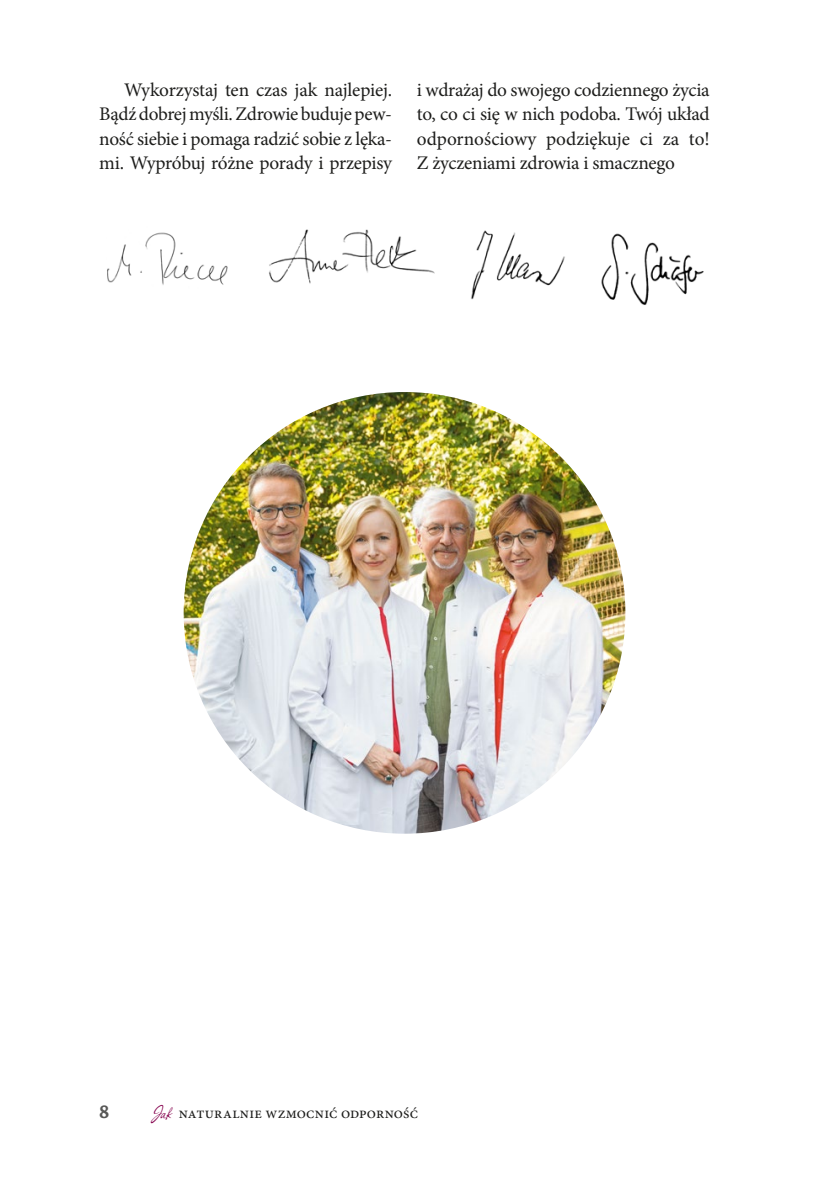
<style>
.page{position:relative;width:819px;height:1191px;background:#fff}
.page>*{position:absolute;margin:0;border:0;box-sizing:border-box;transform-origin:0 0}
.t1{font:600 21px "Cronos Pro";color:#575756}
.t2{font:19.25px/24.5px "Minion Pro";letter-spacing:-.015em;color:#1d1d1b;text-align:justify}
.t3{font:15.75px "Minion Pro";letter-spacing:.01em;color:#1d1d1b}
.s1{font-family:"Allison";font-size:21px;color:#85004d}
</style>
<div class="page">
<img style="left:471px;top:230px;width:94px;height:70px">
<img style="left:107px;top:232px;width:121px;height:53px">
<img style="left:601px;top:233px;width:103px;height:72px">
<img style="left:269px;top:229px;width:166px;height:55px">
<img style="left:184px;top:392px;width:441px;height:441px;border-radius:221px">
<p class="t2" style="left:99px;top:78px;width:295px;text-indent:25px">Wykorzystaj ten czas jak najlepiej.<br>Bądź dobrej myśli. Zdrowie buduje pew&shy;ność siebie i pomaga radzić sobie z lęka&shy;mi. Wypróbuj różne porady i przepisy</p>
<p class="t2" style="left:417px;top:78px;width:294px">i wdrażaj do swojego codziennego życia to, co ci się w nich podoba. Twój układ odpornościowy podziękuje ci za to!<br>Z życzeniami zdrowia i smacznego</p>
<p class="t1" style="left:99px;top:1099px;width:12px">8</p>
<p class="t3" style="left:151px;top:1102px;width:268px"><span class="s1">Jak</span> naturalnie wzmocnić odporność</p>
</div>
